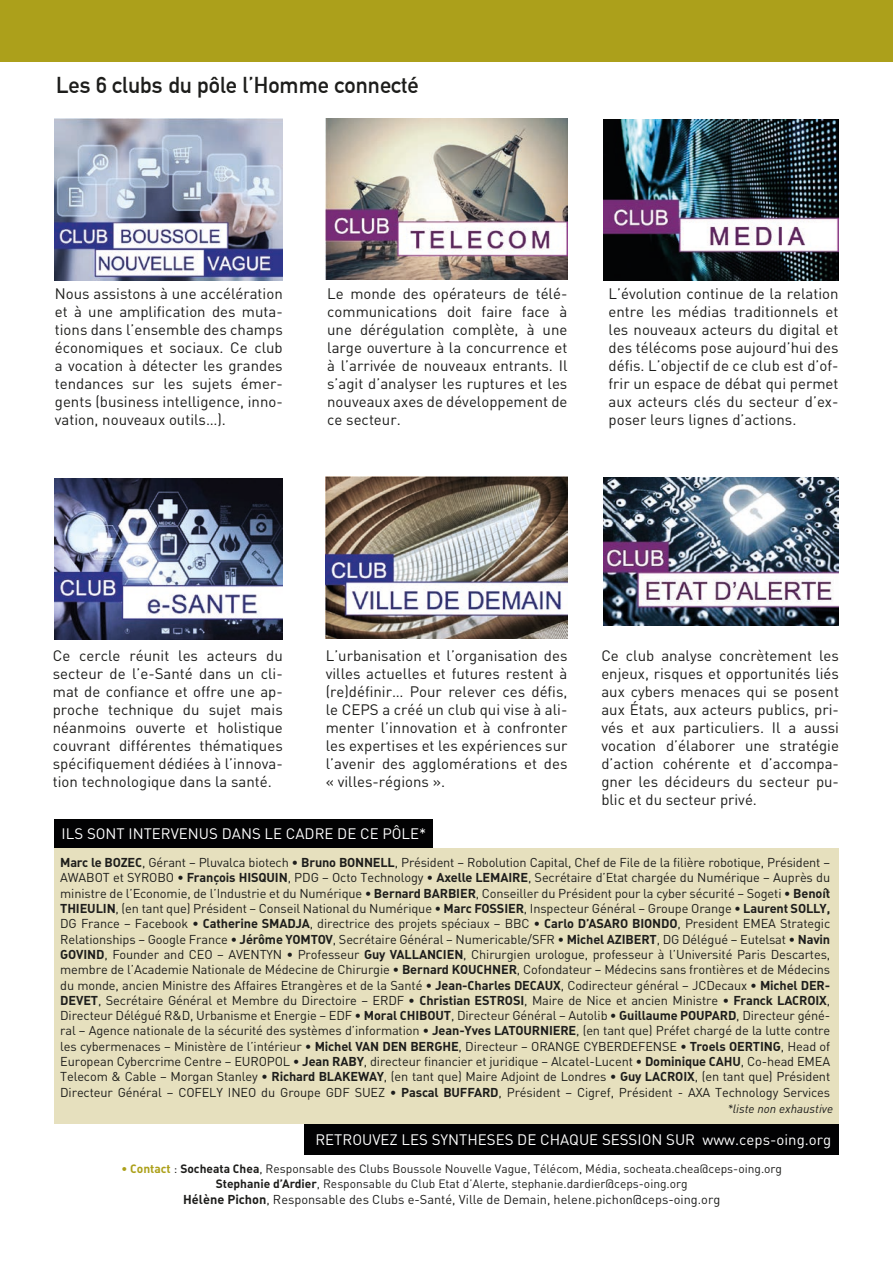
<style>
.page{position:relative;width:893px;height:1263px;background:#fff}
.page>*{position:absolute;margin:0;border:0;box-sizing:border-box;transform-origin:0 0}
.t1{font:700 22.5px "DIN Alternate";color:#1d1d1b}
.t2{font:15px/18px "DIN";color:#1d1d1b;text-align:justify}
.t3{font:15px "DIN";color:#fff}
.t4{font:12.75px/15.3px "DIN";color:#1d1d1b;text-align:justify}
.t5{font:12px/15.3px "DIN";color:#1d1d1b;text-align:center}
.t6{font:italic 12px "DIN";color:#1d1d1b}
.s1{font-family:"DIN Bold Alternate"}
.s2{font-family:"DIN Bold Alternate";color:#aca019}
</style>
<div class="page">
<div style="left:54px;top:819px;width:378px;height:29px;background:#020203"></div>
<div style="left:304px;top:1124px;width:535px;height:31px;background:#020203"></div>
<div style="left:54px;top:849px;width:785px;height:275px;background:#e6e0be"></div>
<img style="left:54px;top:119px;width:229px;height:161px">
<img style="left:54px;top:478px;width:229px;height:161px">
<img style="left:603px;top:477px;width:235px;height:148px">
<img style="left:604px;top:120px;width:235px;height:160px">
<img style="left:326px;top:118px;width:241px;height:162px">
<img style="left:326px;top:477px;width:241px;height:162px">
<div style="left:0;top:0;width:893px;height:62px;background:#aca01b"></div>
<h1 class="t1" style="left:56px;top:67px;width:364px">Les 6 clubs du pôle l’Homme connecté</h1>
<p class="t2" style="left:55px;top:284px;width:229px">Nous assistons à une accélération et à une amplification des muta&shy;tions dans l’ensemble des champs économiques et sociaux. Ce club a vocation à détecter les grandes tendances sur les sujets émer&shy;gents (business intelligence, inno&shy;vation, nouveaux outils…).</p>
<p class="t2" style="left:327px;top:284px;width:242px">Le monde des opérateurs de télé&shy;communications doit faire face à une dérégulation complète, à une large ouverture à la concurrence et à l’arrivée de nouveaux entrants. Il s’agit d’analyser les ruptures et les nouveaux axes de développement de ce secteur.</p>
<p class="t2" style="left:609px;top:284px;width:231px">L’évolution continue de la relation entre les médias traditionnels et les nouveaux acteurs du digital et des télécoms pose aujourd’hui des défis. L’objectif de ce club est d’of&shy;frir un espace de débat qui permet aux acteurs clés du secteur d’ex&shy;poser leurs lignes d’actions.</p>
<p class="t2" style="left:53px;top:646px;width:231px">Ce cercle réunit les acteurs du secteur de l’e-Santé dans un cli&shy;mat de confiance et offre une ap&shy;proche technique du sujet mais néanmoins ouverte et holistique couvrant différentes thématiques spécifiquement dédiées à l’innova&shy;tion technologique dans la santé.</p>
<p class="t2" style="left:326px;top:646px;width:243px">L’urbanisation et l’organisation des villes actuelles et futures restent à (re)définir… Pour relever ces défis, le CEPS a créé un club qui vise à ali&shy;menter l’innovation et à confronter les expertises et les expériences sur l’avenir des agglomérations et des « villes-régions ».</p>
<p class="t3" style="left:62px;top:824px;width:366px">ILS SONT INTERVENUS DANS LE CADRE DE CE PÔLE*</p>
<p class="t2" style="left:601px;top:646px;width:239px">Ce club analyse concrètement les enjeux, risques et opportunités liés aux cybers menaces qui se posent aux États, aux acteurs publics, pri&shy;vés et aux particuliers. Il a aussi vocation d’élaborer une stratégie d’action cohérente et d’accompa&shy;gner les décideurs du secteur pu&shy;blic et du secteur privé.</p>
<p class="t4" style="left:60px;top:855px;width:772px"><span class="s1">Marc le BOZEC</span>, Gérant – Pluvalca biotech <span class="s1">• Bruno BONNELL</span>, Président – Robolution Capital, Chef de File de la filière robotique, Président – AWABOT et SYROBO <span class="s1">• François HISQUIN</span>, PDG – Octo Technology <span class="s1">• Axelle LEMAIRE</span>, Secrétaire d’Etat chargée du Numérique – Auprès du ministre de l’Economie, de l’Industrie et du Numérique <span class="s1">• Bernard BARBIER</span>, Conseiller du Président pour la cyber sécurité – Sogeti <span class="s1">• Benoît THIEULIN</span>, (en tant que) Président – Conseil National du Numérique <span class="s1">• Marc FOSSIER</span>, Inspecteur Général – Groupe Orange <span class="s1">• Laurent SOLLY, </span>DG France – Facebook <span class="s1">• Catherine SMADJA</span>, directrice des projets spéciaux – BBC <span class="s1">• Carlo D’ASARO BIONDO</span>, President EMEA Strategic Relationships – Google France <span class="s1">• Jérôme YOMTOV</span>, Secrétaire Général – Numericable/SFR <span class="s1">• Michel AZIBERT</span>, DG Délégué – Eutelsat <span class="s1">• Navin GOVIND</span>, Founder and CEO – AVENTYN <span class="s1">•</span> Professeur <span class="s1">Guy VALLANCIEN</span>, Chirurgien urologue, professeur à l’Université Paris Descartes, membre de l’Academie Nationale de Médecine de Chirurgie <span class="s1">• Bernard KOUCHNER</span>, Cofondateur – Médecins sans frontières et de Médecins du monde, ancien Ministre des Affaires Etrangères et de la Santé <span class="s1">• Jean-Charles DECAUX</span>, Codirecteur général – JCDecaux <span class="s1">• Michel DER-DEVET</span>, Secrétaire Général et Membre du Directoire – ERDF <span class="s1">• Christian ESTROSI</span>, Maire de Nice et ancien Ministre <span class="s1">• Franck LACROIX</span>, Directeur Délégué R&amp;D, Urbanisme et Energie – EDF <span class="s1">• Moral CHIBOUT</span>, Directeur Général – Autolib <span class="s1">• Guillaume POUPARD</span>, Directeur géné&shy;ral – Agence nationale de la sécurité des systèmes d’information <span class="s1">• Jean-Yves LATOURNIERE</span>, (en tant que) Préfet chargé de la lutte contre les cybermenaces – Ministère de l’intérieur <span class="s1">• Michel VAN DEN BERGHE</span>, Directeur – ORANGE CYBERDEFENSE <span class="s1">• Troels OERTING</span>, Head of European Cybercrime Centre – EUROPOL <span class="s1">• Jean RABY</span>, directeur financier et juridique – Alcatel-Lucent <span class="s1">• Dominique CAHU</span>, Co-head EMEA Telecom &amp; Cable – Morgan Stanley <span class="s1">• Richard BLAKEWAY</span>, (en tant que) Maire Adjoint de Londres <span class="s1">• Guy LACROIX</span>, (en tant que) Président Directeur Général – COFELY INEO du Groupe GDF SUEZ <span class="s1">• Pascal BUFFARD</span>, Président – Cigref, Président - AXA Technology Services</p>
<p class="t6" style="left:727px;top:1101px;width:107px">*liste non exhaustive</p>
<p class="t3" style="left:315px;top:1130px;width:517px">RETROUVEZ LES SYNTHESES DE CHAQUE SESSION SUR www.ceps-oing.org</p>
<p class="t5" style="left:121px;top:1161px;width:662px"><span class="s2">• Contact</span> : <span class="s1">Socheata Chea</span>, Responsable des Clubs Boussole Nouvelle Vague, Télécom, Média, socheata.chea@ceps-oing.org<br><span class="s1">Stephanie d’Ardier</span>, Responsable du Club Etat d’Alerte, stephanie.dardier@ceps-oing.org</p>
<p class="t4" style="left:183px;top:1191px;width:539px"><span class="s1">Hélène Pichon</span>, Responsable des Clubs e-Santé, Ville de Demain, helene.pichon@ceps-oing.org</p>
</div>
